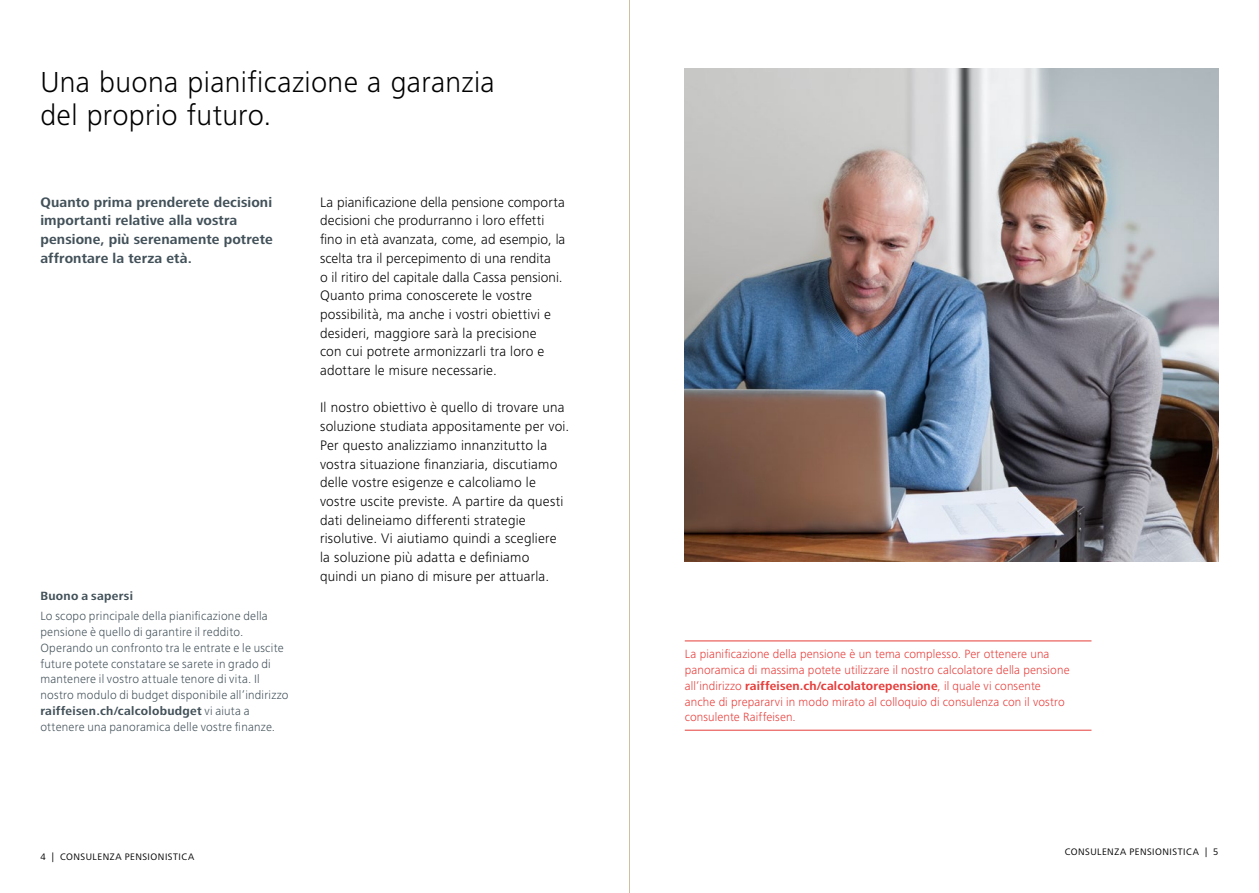
<style>
.page{position:relative;width:1259px;height:893px;background:#fff}
.page>*{position:absolute;margin:0;border:0;box-sizing:border-box;transform-origin:0 0}
.t1{font:300 30px/33px "Frutiger Next LT";letter-spacing:.01em;color:#000}
.t2{font:300 14.25px/18.8px "Frutiger Next LT";letter-spacing:.015em;color:#000}
.t3{font:700 14.25px/18.8px "Frutiger Next LT";letter-spacing:.01em;color:#425159}
.t4{font:300 12.3px/15.8px "Frutiger Next LT";letter-spacing:.02em;color:#425159}
.t5{font:300 12.3px/15.8px "Frutiger Next LT";letter-spacing:.01em;color:#e63d3a}
.t6{font:700 12.3px "Frutiger Next LT";letter-spacing:.025em;color:#425159}
.t7{font:9.75px "Frutiger Next LT";letter-spacing:.05em;color:#000}
.s1{font-weight:700}
</style>
<div class="page">
<img style="left:685px;top:68px;width:533px;height:493px">
<hr style="left:685px;top:640px;width:406px;height:1px;background:#e63d3a">
<hr style="left:685px;top:730px;width:406px;height:1px;background:#e63d3a">
<hr style="left:629px;top:0;width:1px;height:893px;background:#cdbfa0">
<h1 class="t1" style="left:40px;top:65px;width:456px">Una buona pianificazione a garanzia del proprio futuro.</h1>
<p class="t3" style="left:40px;top:193px;width:234px">Quanto prima prenderete decisioni importanti relative alla vostra pensione, più serenamente potrete affrontare la terza età.</p>
<p class="t2" style="left:320px;top:193px;width:247px">La pianificazione della pensione comporta decisioni che produrranno i loro effetti fino in età avanzata, come, ad esempio, la scelta tra il percepimento di una rendita<br>o il ritiro del capitale dalla Cassa pensioni.<br>Quanto prima conoscerete le vostre possibilità, ma anche i vostri obiettivi e desideri, maggiore sarà la precisione<br>con cui potrete armonizzarli tra loro e adottare le misure necessarie.</p>
<p class="t2" style="left:320px;top:398px;width:251px">Il nostro obiettivo è quello di trovare una soluzione studiata appositamente per voi.<br>Per questo analizziamo innanzitutto la vostra situazione finanziaria, discutiamo delle vostre esigenze e calcoliamo le vostre uscite previste. A partire da questi dati delineiamo differenti strategie risolutive. Vi aiutiamo quindi a scegliere la soluzione più adatta e definiamo quindi un piano di misure per attuarla.</p>
<p class="t6" style="left:40px;top:589px;width:94px">Buono a sapersi</p>
<p class="t4" style="left:40px;top:608px;width:250px">Lo scopo principale della pianificazione della pensione è quello di garantire il reddito.<br>Operando un confronto tra le entrate e le uscite future potete constatare se sarete in grado di mantenere il vostro attuale tenore di vita. Il nostro modulo di budget disponibile all‘indirizzo <span class="s1">raiffeisen.ch/calcolobudget</span> vi aiuta a ottenere una panoramica delle vostre finanze.</p>
<p class="t5" style="left:685px;top:646px;width:386px">La pianificazione della pensione è un tema complesso. Per ottenere una panoramica di massima potete utilizzare il nostro calcolatore della pensione all‘indirizzo <span class="s1">raiffeisen.ch/calcolatorepensione</span>, il quale vi consente anche di prepararvi in modo mirato al colloquio di consulenza con il vostro consulente Raiffeisen.</p>
<p class="t7" style="left:40px;top:851px;width:155px">4 | CONSULENZA PENSIONISTICA</p>
<p class="t7" style="left:1064px;top:846px;width:155px">CONSULENZA PENSIONISTICA | 5</p>
</div>
